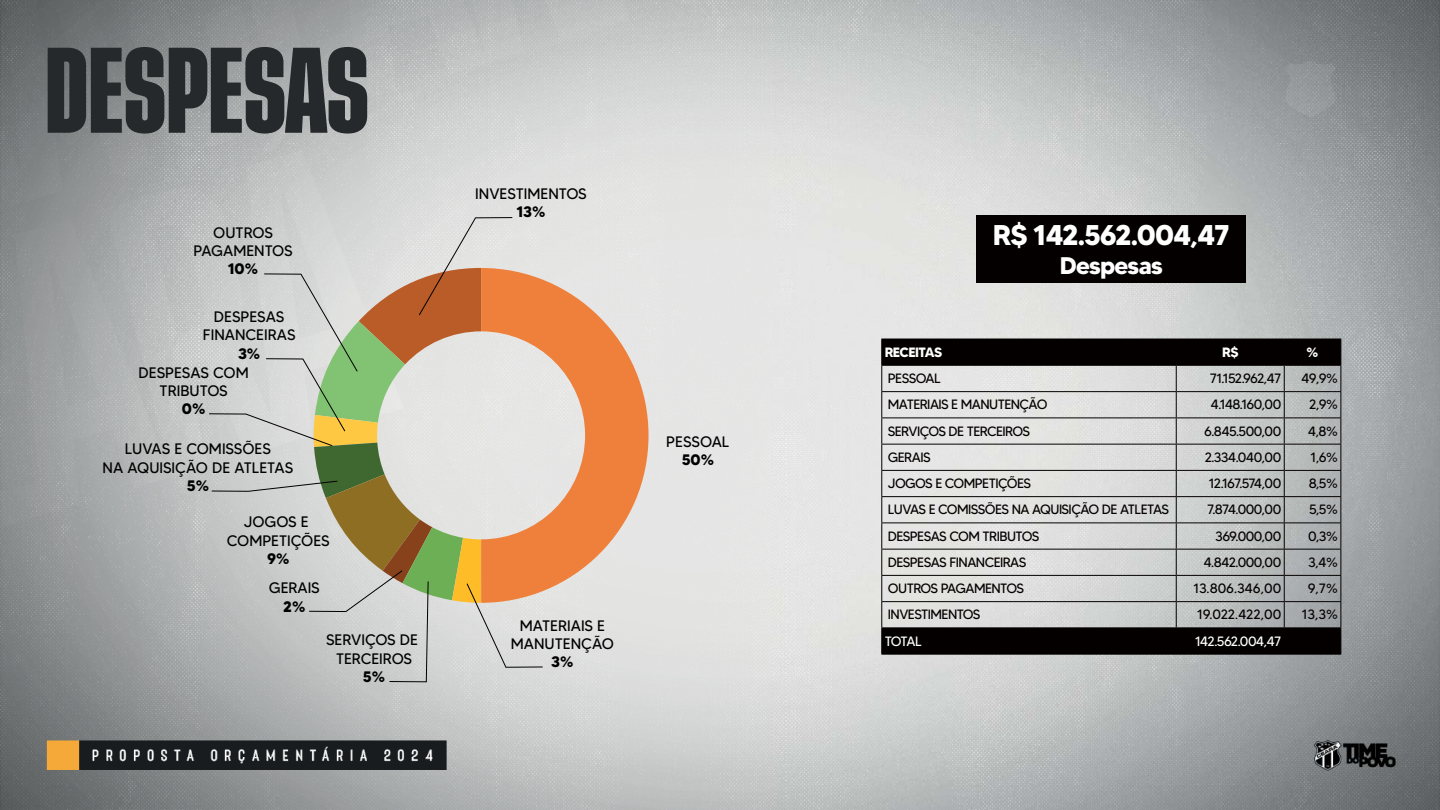
<style>
.page{position:relative;width:1440px;height:810px;background:#fff}
.page>*{position:absolute;margin:0;border:0;box-sizing:border-box;transform-origin:0 0}
.t1{font:700 90px "Tusker Grotesk 4700";color:#25292b}
.t2{font:700 28.5px "MADETOMMY";letter-spacing:-.04em;color:#fff}
.t3{font:700 24px "MADETOMMY";letter-spacing:-.03em;color:#fff}
.t4{font:15.23px/18.2px "MADETOMMY";color:#000;text-align:center}
.t5{font:700 15.23px "MADETOMMY";color:#000}
.t6{font:13.5px "MADETOMMY";letter-spacing:-.04em;color:#040000}
.t7{font:13.5px "MADETOMMY";letter-spacing:-.065em;color:#040000}
.t8{font:13.5px "MADETOMMY";letter-spacing:-.07em;color:#fff}
.t9{font:13.5px "MADETOMMY";letter-spacing:-.005em;color:#040000}
.t10{font:13.5px "MADETOMMY";letter-spacing:-.015em;color:#040000}
.t11{font:700 13.5px "MADETOMMY";letter-spacing:-.04em;color:#fff}
</style>
<div class="page">
<img style="left:0;top:0;width:1440px;height:810px">
<svg style="left:543px;top:268px;width:106px;height:335px;background:#eaaf8a"></svg>
<svg style="left:209px;top:217px;width:334px;height:465px;background:#cbc3b2"></svg>
<svg style="left:882px;top:340px;width:459px;height:314px;background:#aeafae"></svg>
<hr style="left:881px;top:339px;width:295px;height:1px;background:#040000">
<hr style="left:1176px;top:339px;width:108px;height:1px;background:#040000">
<hr style="left:1284px;top:339px;width:57px;height:1px;background:#040000">
<hr style="left:881px;top:365px;width:295px;height:1px;background:#040000">
<hr style="left:1176px;top:365px;width:108px;height:1px;background:#040000">
<hr style="left:1284px;top:365px;width:57px;height:1px;background:#040000">
<hr style="left:881px;top:391px;width:295px;height:1px;background:#040000">
<hr style="left:1176px;top:391px;width:108px;height:1px;background:#040000">
<hr style="left:1284px;top:391px;width:57px;height:1px;background:#040000">
<hr style="left:881px;top:418px;width:295px;height:1px;background:#040000">
<hr style="left:1176px;top:418px;width:108px;height:1px;background:#040000">
<hr style="left:1284px;top:418px;width:57px;height:1px;background:#040000">
<hr style="left:881px;top:444px;width:295px;height:1px;background:#040000">
<hr style="left:1176px;top:444px;width:108px;height:1px;background:#040000">
<hr style="left:1284px;top:444px;width:57px;height:1px;background:#040000">
<hr style="left:881px;top:470px;width:295px;height:1px;background:#040000">
<hr style="left:1176px;top:470px;width:108px;height:1px;background:#040000">
<hr style="left:1284px;top:470px;width:57px;height:1px;background:#040000">
<hr style="left:881px;top:496px;width:295px;height:1px;background:#040000">
<hr style="left:1176px;top:496px;width:108px;height:1px;background:#040000">
<hr style="left:1284px;top:496px;width:57px;height:1px;background:#040000">
<hr style="left:881px;top:523px;width:295px;height:1px;background:#040000">
<hr style="left:1176px;top:523px;width:108px;height:1px;background:#040000">
<hr style="left:1284px;top:523px;width:57px;height:1px;background:#040000">
<hr style="left:881px;top:549px;width:295px;height:1px;background:#040000">
<hr style="left:1176px;top:549px;width:108px;height:1px;background:#040000">
<hr style="left:1284px;top:549px;width:57px;height:1px;background:#040000">
<hr style="left:881px;top:575px;width:295px;height:1px;background:#040000">
<hr style="left:1176px;top:575px;width:108px;height:1px;background:#040000">
<hr style="left:1284px;top:575px;width:57px;height:1px;background:#040000">
<hr style="left:881px;top:601px;width:295px;height:1px;background:#040000">
<hr style="left:1176px;top:601px;width:108px;height:1px;background:#040000">
<hr style="left:1284px;top:601px;width:57px;height:1px;background:#040000">
<hr style="left:881px;top:628px;width:295px;height:1px;background:#040000">
<svg style="left:881px;top:339px;width:1px;height:315px"></svg>
<hr style="left:1176px;top:628px;width:108px;height:1px;background:#040000">
<svg style="left:1176px;top:340px;width:1px;height:314px"></svg>
<hr style="left:1284px;top:628px;width:57px;height:1px;background:#040000">
<svg style="left:1284px;top:340px;width:1px;height:314px"></svg>
<svg style="left:1341px;top:339px;width:1px;height:315px"></svg>
<hr style="left:881px;top:654px;width:460px;height:1px;background:#040000">
<div style="left:976px;top:216px;width:270px;height:67px;background:#040000"></div>
<h1 class="t1" style="left:45px;top:47px;width:325px">DESPESAS</h1>
<p class="t4" style="left:193px;top:225px;width:101px">OUTROS<br>PAGAMENTOS</p>
<p class="t5" style="left:228px;top:263px;width:32px">10%</p>
<p class="t4" style="left:203px;top:310px;width:94px">DESPESAS<br>FINANCEIRAS</p>
<p class="t5" style="left:238px;top:348px;width:24px">3%</p>
<p class="t4" style="left:139px;top:365px;width:112px">DESPESAS COM<br>TRIBUTOS</p>
<p class="t5" style="left:182px;top:403px;width:25px">0%</p>
<p class="t4" style="left:103px;top:442px;width:192px">LUVAS E COMISSÕES<br>NA AQUISIÇÃO DE ATLETAS</p>
<p class="t5" style="left:187px;top:480px;width:24px">5%</p>
<p class="t4" style="left:227px;top:515px;width:104px">JOGOS E<br>COMPETIÇÕES</p>
<p class="t5" style="left:267px;top:553px;width:24px">9%</p>
<p class="t4" style="left:269px;top:581px;width:53px">GERAIS</p>
<p class="t5" style="left:283px;top:601px;width:24px">2%</p>
<p class="t4" style="left:326px;top:633px;width:93px">SERVIÇOS DE<br>TERCEIROS</p>
<p class="t5" style="left:363px;top:671px;width:24px">5%</p>
<p class="t4" style="left:475px;top:187px;width:113px">INVESTIMENTOS</p>
<p class="t5" style="left:516px;top:207px;width:31px">13%</p>
<p class="t4" style="left:666px;top:434px;width:65px">PESSOAL</p>
<p class="t5" style="left:682px;top:454px;width:34px">50%</p>
<p class="t4" style="left:511px;top:618px;width:105px">MATERIAIS E<br>MANUTENÇÃO</p>
<p class="t5" style="left:551px;top:656px;width:24px">3%</p>
<h2 class="t2" style="left:993px;top:225px;width:238px">R$ 142.562.004,47</h2>
<h3 class="t3" style="left:1060px;top:257px;width:105px">Despesas</h3>
<p class="t11" style="left:885px;top:347px;width:59px">RECEITAS</p>
<p class="t11" style="left:1222px;top:347px;width:18px">R$</p>
<p class="t11" style="left:1307px;top:347px;width:13px">%</p>
<p class="t6" style="left:888px;top:374px;width:54px">PESSOAL</p>
<p class="t7" style="left:1210px;top:374px;width:73px">71.152.962,47</p>
<p class="t6" style="left:1301px;top:374px;width:38px">49,9%</p>
<p class="t6" style="left:888px;top:400px;width:161px">MATERIAIS E MANUTENÇÃO</p>
<p class="t6" style="left:1211px;top:400px;width:72px">4.148.160,00</p>
<p class="t6" style="left:1309px;top:400px;width:30px">2,9%</p>
<p class="t6" style="left:888px;top:426px;width:144px">SERVIÇOS DE TERCEIROS</p>
<p class="t6" style="left:1204px;top:426px;width:78px">6.845.500,00</p>
<p class="t6" style="left:1308px;top:426px;width:31px">4,8%</p>
<p class="t6" style="left:888px;top:452px;width:44px">GERAIS</p>
<p class="t6" style="left:1205px;top:452px;width:78px">2.334.040,00</p>
<p class="t6" style="left:1311px;top:452px;width:29px">1,6%</p>
<p class="t6" style="left:888px;top:479px;width:145px">JOGOS E COMPETIÇÕES</p>
<p class="t7" style="left:1209px;top:479px;width:74px">12.167.574,00</p>
<p class="t6" style="left:1309px;top:479px;width:31px">8,5%</p>
<p class="t6" style="left:888px;top:505px;width:283px">LUVAS E COMISSÕES NA AQUISIÇÃO DE ATLETAS</p>
<p class="t6" style="left:1207px;top:505px;width:76px">7.874.000,00</p>
<p class="t6" style="left:1309px;top:505px;width:30px">5,5%</p>
<p class="t6" style="left:888px;top:531px;width:153px">DESPESAS COM TRIBUTOS</p>
<p class="t6" style="left:1215px;top:531px;width:68px">369.000,00</p>
<p class="t6" style="left:1308px;top:531px;width:31px">0,3%</p>
<p class="t6" style="left:888px;top:557px;width:140px">DESPESAS FINANCEIRAS</p>
<p class="t6" style="left:1203px;top:557px;width:79px">4.842.000,00</p>
<p class="t6" style="left:1308px;top:557px;width:31px">3,4%</p>
<p class="t6" style="left:888px;top:584px;width:138px">OUTROS PAGAMENTOS</p>
<p class="t9" style="left:1194px;top:584px;width:89px">13.806.346,00</p>
<p class="t6" style="left:1308px;top:584px;width:32px">9,7%</p>
<p class="t6" style="left:888px;top:610px;width:94px">INVESTIMENTOS</p>
<p class="t10" style="left:1197px;top:610px;width:85px">19.022.422,00</p>
<p class="t6" style="left:1302px;top:610px;width:37px">13,3%</p>
<p class="t8" style="left:885px;top:636px;width:39px">TOTAL</p>
<p class="t8" style="left:1195px;top:636px;width:88px">142.562.004,47</p>
</div>
